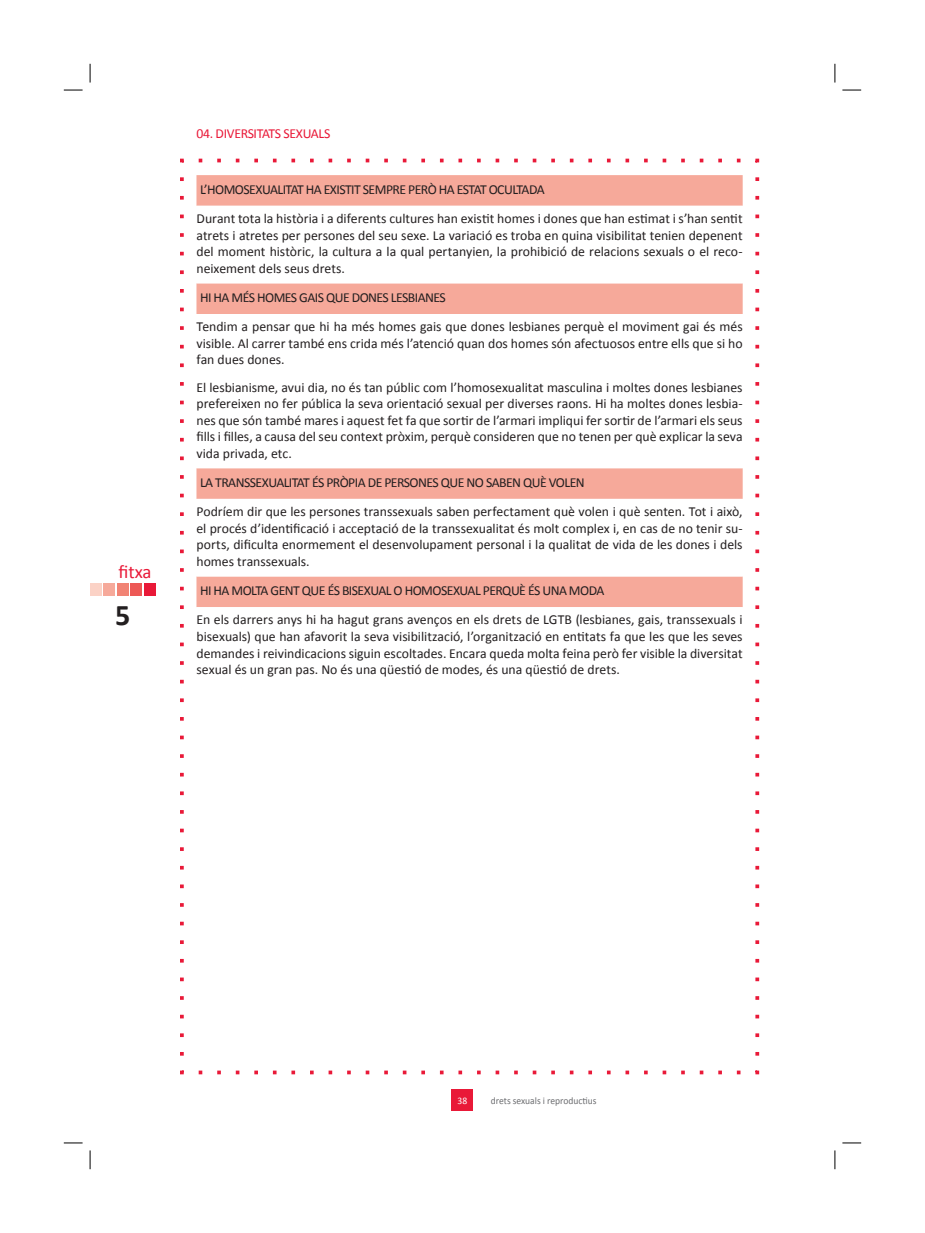
<style>
.page{position:relative;width:925px;height:1233px;background:#fff}
.page>*{position:absolute;margin:0;border:0;box-sizing:border-box;transform-origin:0 0}
.t1{font:700 30px "Calibri";color:#231f20}
.t2{font:18.75px "Calibri";color:#e91938}
.t3{font:13.75px/16.5px "Calibri";letter-spacing:-.005em;color:#231f20}
.t4{font:13.75px "Calibri";letter-spacing:-.025em;color:#e91938}
.t5{font:10px "Calibri";color:#6c6d70;scale:.96 1}
.t6{font:10px "Calibri";color:#fff;scale:.96 1}
</style>
<div class="page">
<div style="left:451px;top:1089px;width:22px;height:21px;background:#e91938"></div>
<div style="left:144px;top:583px;width:11px;height:13px;background:#e91938"></div>
<div style="left:130px;top:583px;width:11px;height:13px;background:#ed5855"></div>
<div style="left:117px;top:583px;width:11px;height:13px;background:#f18374"></div>
<div style="left:103px;top:583px;width:12px;height:13px;background:#f6a99a"></div>
<div style="left:90px;top:583px;width:11px;height:13px;background:#fbd2c6"></div>
<svg style="left:180px;top:158px;width:580px;height:917px"></svg>
<div style="left:196px;top:175px;width:546px;height:31px;background:#f6a99a"></div>
<svg style="left:196px;top:206px;width:546px;height:478px"></svg>
<svg style="left:64px;top:89px;width:18px;height:2px"></svg>
<svg style="left:842px;top:89px;width:18px;height:2px"></svg>
<svg style="left:64px;top:1142px;width:18px;height:1px"></svg>
<svg style="left:842px;top:1142px;width:18px;height:1px"></svg>
<svg style="left:89px;top:64px;width:2px;height:18px"></svg>
<svg style="left:89px;top:1150px;width:2px;height:19px"></svg>
<svg style="left:834px;top:64px;width:1px;height:18px"></svg>
<svg style="left:834px;top:1150px;width:1px;height:19px"></svg>
<h2 class="t2" style="left:118px;top:560px;width:34px">fitxa</h2>
<h1 class="t1" style="left:115px;top:596px;width:17px">5</h1>
<p class="t4" style="left:196px;top:125px;width:135px">04. DIVERSITATS SEXUALS</p>
<p class="t3" style="left:196px;top:174px;width:547px;line-height:29.4px">L’HOMOSEXUALITAT HA EXISTIT SEMPRE PERÒ HA ESTAT OCULTADA<br>Durant tota la història i a diferents cultures han existit homes i dones que han estimat i s’han sentit</p>
<p class="t3" style="left:196px;top:226px;width:547px;text-align:justify">atrets i atretes per persones del seu sexe. La variació es troba en quina visibilitat tenien depenent del moment històric, la cultura a la qual pertanyien, la prohibició de relacions sexuals o el reco&shy;neixement dels seus drets.</p>
<p class="t3" style="left:196px;top:282px;width:547px;line-height:29.4px">HI HA MÉS HOMES GAIS QUE DONES LESBIANES<br>Tendim a pensar que hi ha més homes gais que dones lesbianes perquè el moviment gai és més</p>
<p class="t3" style="left:196px;top:334px;width:547px">visible. Al carrer també ens crida més l’atenció quan dos homes són afectuosos entre ells que si ho fan dues dones.</p>
<p class="t3" style="left:196px;top:378px;width:547px;text-align:justify">El lesbianisme, avui dia, no és tan públic com l’homosexualitat masculina i moltes dones lesbianes prefereixen no fer pública la seva orientació sexual per diverses raons. Hi ha moltes dones lesbia&shy;nes que són també mares i aquest fet fa que sortir de l’armari impliqui fer sortir de l’armari els seus fills i filles, a causa del seu context pròxim, perquè consideren que no tenen per què explicar la seva vida privada, etc.</p>
<p class="t3" style="left:196px;top:467px;width:547px;line-height:29.4px">LA TRANSSEXUALITAT ÉS PRÒPIA DE PERSONES QUE NO SABEN QUÈ VOLEN<br>Podríem dir que les persones transsexuals saben perfectament què volen i què senten. Tot i això,</p>
<p class="t3" style="left:196px;top:519px;width:547px;text-align:justify">el procés d’identificació i acceptació de la transsexualitat és molt complex i, en cas de no tenir su&shy;ports, dificulta enormement el desenvolupament personal i la qualitat de vida de les dones i dels homes transsexuals.</p>
<p class="t3" style="left:196px;top:575px;width:547px;line-height:29.4px">HI HA MOLTA GENT QUE ÉS BISEXUAL O HOMOSEXUAL PERQUÈ ÉS UNA MODA<br>En els darrers anys hi ha hagut grans avenços en els drets de LGTB (lesbianes, gais, transsexuals i</p>
<p class="t3" style="left:196px;top:627px;width:547px;text-align:justify">bisexuals) que han afavorit la seva visibilització, l’organització en entitats fa que les que les seves demandes i reivindicacions siguin escoltades. Encara queda molta feina però fer visible la diversitat sexual és un gran pas. No és una qüestió de modes, és una qüestió de drets.</p>
<p class="t6" style="left:457px;top:1094px;width:12px">38</p>
<p class="t5" style="left:490px;top:1094px;width:112px">drets sexuals i reproductius</p>
</div>
